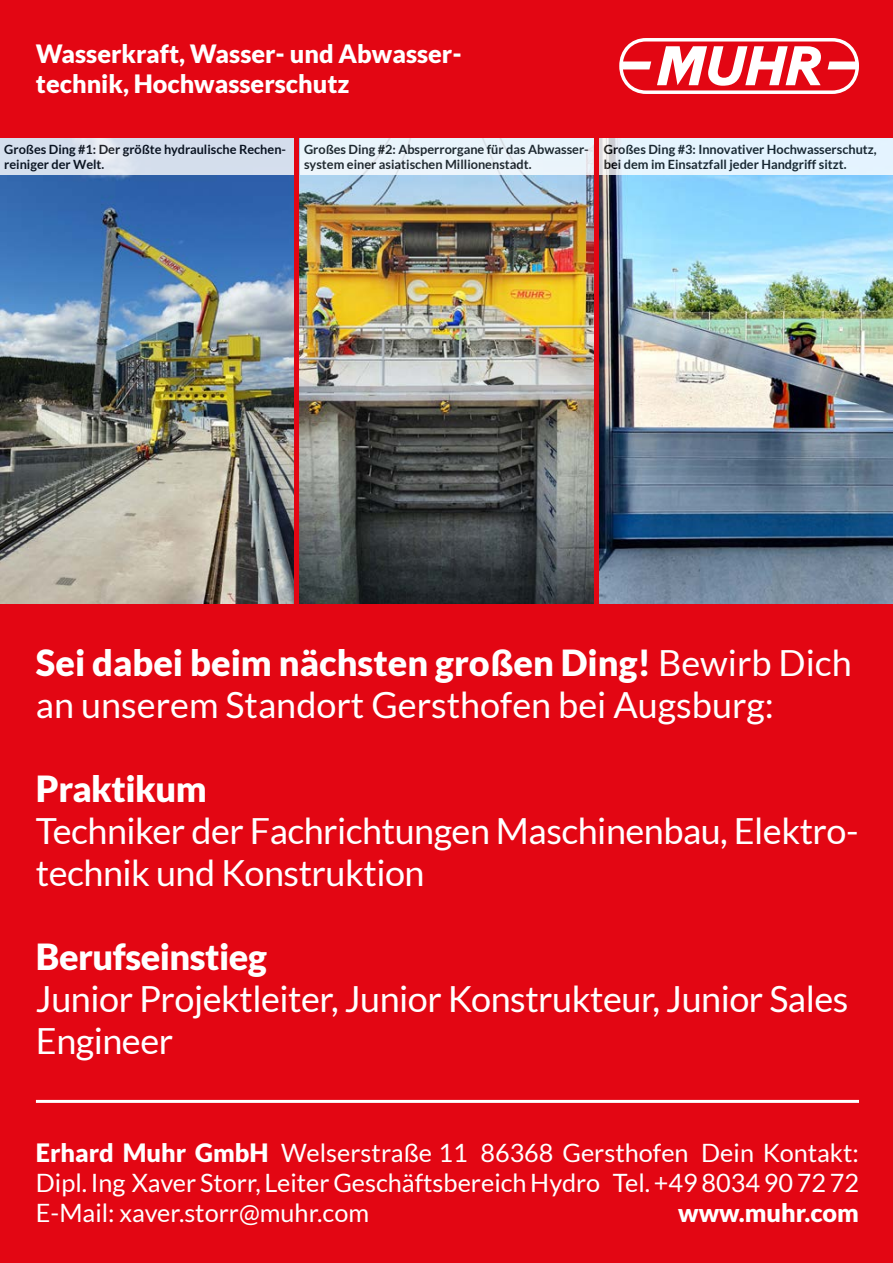
<style>
.page{position:relative;width:893px;height:1263px;background:#e30613}
.page>*{position:absolute;margin:0;border:0;box-sizing:border-box;transform-origin:0 0}
.t1{font:36px/42px "Lato";letter-spacing:-.015em;color:#fff}
.t2{font:900 36px "Lato";letter-spacing:-.015em;color:#fff}
.t3{font:25.2px/30.3px "Lato";color:#fff;text-align:justify}
.t4{font:900 25.2px/30.3px "Lato";color:#fff}
.t5{font:700 12.75px/15.3px "Lato";color:#000}
.s1{font-weight:900}
</style>
<div class="page">
<svg style="left:619px;top:38px;width:240px;height:56px"></svg>
<hr style="left:36px;top:1100px;width:823px;height:3px;background:#fff">
<img style="left:300px;top:174px;width:293px;height:429px">
<img style="left:0;top:174px;width:293px;height:429px">
<img style="left:600px;top:174px;width:293px;height:429px">
<svg style="left:0;top:138px;width:293px;height:36px;background:#d6dfed"></svg>
<div style="left:600px;top:138px;width:293px;height:36px;background:#e4f3fe"></div>
<div style="left:300px;top:138px;width:293px;height:36px;background:#eaf5fb"></div>
<h2 class="t4" style="left:36px;top:38px;width:427px">Wasserkraft, Wasser- und Abwasser&shy;technik, Hochwasserschutz</h2>
<p class="t5" style="left:4px;top:141px;width:283px">Großes Ding #1: Der größte hydraulische Rechen&shy;reiniger der Welt.</p>
<p class="t5" style="left:604px;top:141px;width:274px">Großes Ding #3: Innovativer Hochwasserschutz, bei dem im Einsatzfall jeder Handgriff sitzt.</p>
<p class="t5" style="left:304px;top:141px;width:286px">Großes Ding #2: Absperrorgane für das Abwasser&shy;system einer asiatischen Millionenstadt.</p>
<h1 class="t1" style="left:36px;top:642px;width:817px"><span class="s1">Sei dabei beim nächsten großen Ding!</span> Bewirb Dich an unserem Standort Gersthofen bei Augsburg:</h1>
<h1 class="t2" style="left:36px;top:768px;width:172px">Praktikum</h1>
<h1 class="t1" style="left:36px;top:810px;width:824px">Techniker der Fachrichtungen Maschinenbau, Elektro&shy;technik und Konstruktion</h1>
<h1 class="t2" style="left:36px;top:936px;width:232px">Berufseinstieg</h1>
<h1 class="t1" style="left:36px;top:978px;width:814px">Junior Projektleiter, Junior Konstrukteur, Junior Sales<br>Engineer</h1>
<h2 class="t3" style="left:36px;top:1137px;width:825px"><span class="s1">Erhard Muhr GmbH</span> Welserstraße 11 86368 Gersthofen Dein Kontakt:<br>Dipl. Ing Xaver Storr, Leiter Geschäftsbereich Hydro Tel. +49 8034 90 72 72<br>E-Mail: xaver.storr@muhr.com</h2>
<h2 class="t4" style="left:678px;top:1197px;width:182px">www.muhr.com</h2>
</div>
